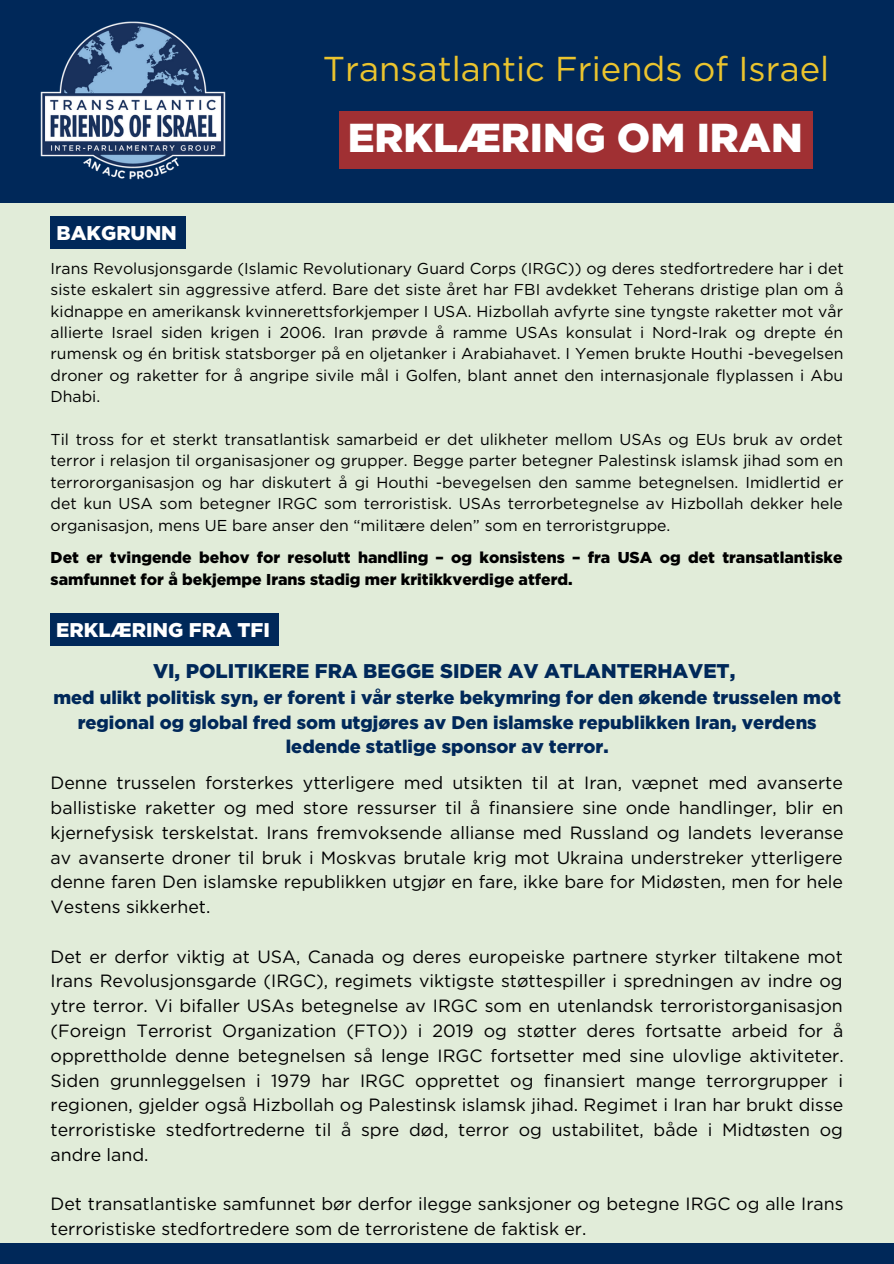
<style>
.page{position:relative;width:894px;height:1264px;background:#fff}
.page>*{position:absolute;margin:0;border:0;box-sizing:border-box;transform-origin:0 0}
.t1{font:900 40.35px "Gotham";color:#fff}
.t2{font:34.5px "Gotham";color:#ebc42e}
.t3{font:900 19.8px "Gotham";color:#002859}
.t4{font:900 19.8px "Gotham";color:#fff}
.t5{font:900 18.3px/24.8px "Gotham";color:#002859;text-align:center}
.t6{font:17.7px/24.8px "Gotham";color:#000;text-align:justify}
.t7{font:15.75px/21.5px "Gotham";color:#000;text-align:justify}
.t8{font:900 15.75px/21.5px "Gotham";color:#000}
</style>
<div class="page">
<div style="left:0;top:0;width:893px;height:1263px;background:#e1ecd9"></div>
<div style="left:0;top:1243px;width:893px;height:20px;background:#002859"></div>
<div style="left:0;top:0;width:893px;height:203px;background:#002859"></div>
<img style="left:40px;top:21px;width:186px;height:159px">
<div style="left:339px;top:111px;width:473px;height:57px;background:#a03033"></div>
<div style="left:51px;top:216px;width:135px;height:33px;background:#002859"></div>
<div style="left:51px;top:613px;width:228px;height:33px;background:#002859"></div>
<h2 class="t2" style="left:323px;top:54px;width:508px">Transatlantic Friends of Israel</h2>
<p class="t4" style="left:57px;top:224px;width:122px">BAKGRUNN</p>
<h1 class="t1" style="left:347px;top:120px;width:456px">ERKLÆRING OM IRAN</h1>
<p class="t7" style="left:51px;top:258px;width:794px">Irans Revolusjonsgarde (Islamic Revolutionary Guard Corps (IRGC)) og deres stedfortredere har i det siste eskalert sin aggressive atferd. Bare det siste året har FBI avdekket Teherans dristige plan om å kidnappe en amerikansk kvinnerettsforkjemper I USA. Hizbollah avfyrte sine tyngste raketter mot vår allierte Israel siden krigen i 2006. Iran prøvde å ramme USAs konsulat i Nord-Irak og drepte én rumensk og én britisk statsborger på en oljetanker i Arabiahavet. I Yemen brukte Houthi -bevegelsen droner og raketter for å angripe sivile mål i Golfen, blant annet den internasjonale flyplassen i Abu Dhabi.</p>
<p class="t7" style="left:51px;top:429px;width:794px">Til tross for et sterkt transatlantisk samarbeid er det ulikheter mellom USAs og EUs bruk av ordet terror i relasjon til organisasjoner og grupper. Begge parter betegner Palestinsk islamsk jihad som en terrororganisasjon og har diskutert å gi Houthi -bevegelsen den samme betegnelsen. Imidlertid er det kun USA som betegner IRGC som terroristisk. USAs terrorbetegnelse av Hizbollah dekker hele organisasjon, mens UE bare anser den “militære delen” som en terroristgruppe.</p>
<p class="t8" style="left:51px;top:548px;width:793px">Det er tvingende behov for resolutt handling – og konsistens – fra USA og det transatlantiske samfunnet for å bekjempe Irans stadig mer kritikkverdige atferd.</p>
<p class="t4" style="left:56px;top:621px;width:215px">ERKLÆRING FRA TFI</p>
<p class="t3" style="left:153px;top:662px;width:583px">VI, POLITIKERE FRA BEGGE SIDER AV ATLANTERHAVET,</p>
<p class="t5" style="left:53px;top:686px;width:788px">med ulikt politisk syn, er forent i vår sterke bekymring for den økende trusselen mot regional og global fred som utgjøres av Den islamske republikken Iran, verdens ledende statlige sponsor av terror.</p>
<p class="t6" style="left:51px;top:771px;width:794px">Denne trusselen forsterkes ytterligere med utsikten til at Iran, væpnet med avanserte ballistiske raketter og med store ressurser til å finansiere sine onde handlinger, blir en kjernefysisk terskelstat. Irans fremvoksende allianse med Russland og landets leveranse av avanserte droner til bruk i Moskvas brutale krig mot Ukraina understreker ytterligere denne faren Den islamske republikken utgjør en fare, ikke bare for Midøsten, men for hele Vestens sikkerhet.</p>
<p class="t6" style="left:51px;top:944px;width:794px">Det er derfor viktig at USA, Canada og deres europeiske partnere styrker tiltakene mot Irans Revolusjonsgarde (IRGC), regimets viktigste støttespiller i spredningen av indre og ytre terror. Vi bifaller USAs betegnelse av IRGC som en utenlandsk terroristorganisasjon (Foreign Terrorist Organization (FTO)) i 2019 og støtter deres fortsatte arbeid for å opprettholde denne betegnelsen så lenge IRGC fortsetter med sine ulovlige aktiviteter.<br>Siden grunnleggelsen i 1979 har IRGC opprettet og finansiert mange terrorgrupper i regionen, gjelder også Hizbollah og Palestinsk islamsk jihad. Regimet i Iran har brukt disse terroristiske stedfortrederne til å spre død, terror og ustabilitet, både i Midtøsten og andre land.</p>
<p class="t6" style="left:51px;top:1192px;width:794px">Det transatlantiske samfunnet bør derfor ilegge sanksjoner og betegne IRGC og alle Irans terroristiske stedfortredere som de terroristene de faktisk er.</p>
</div>
